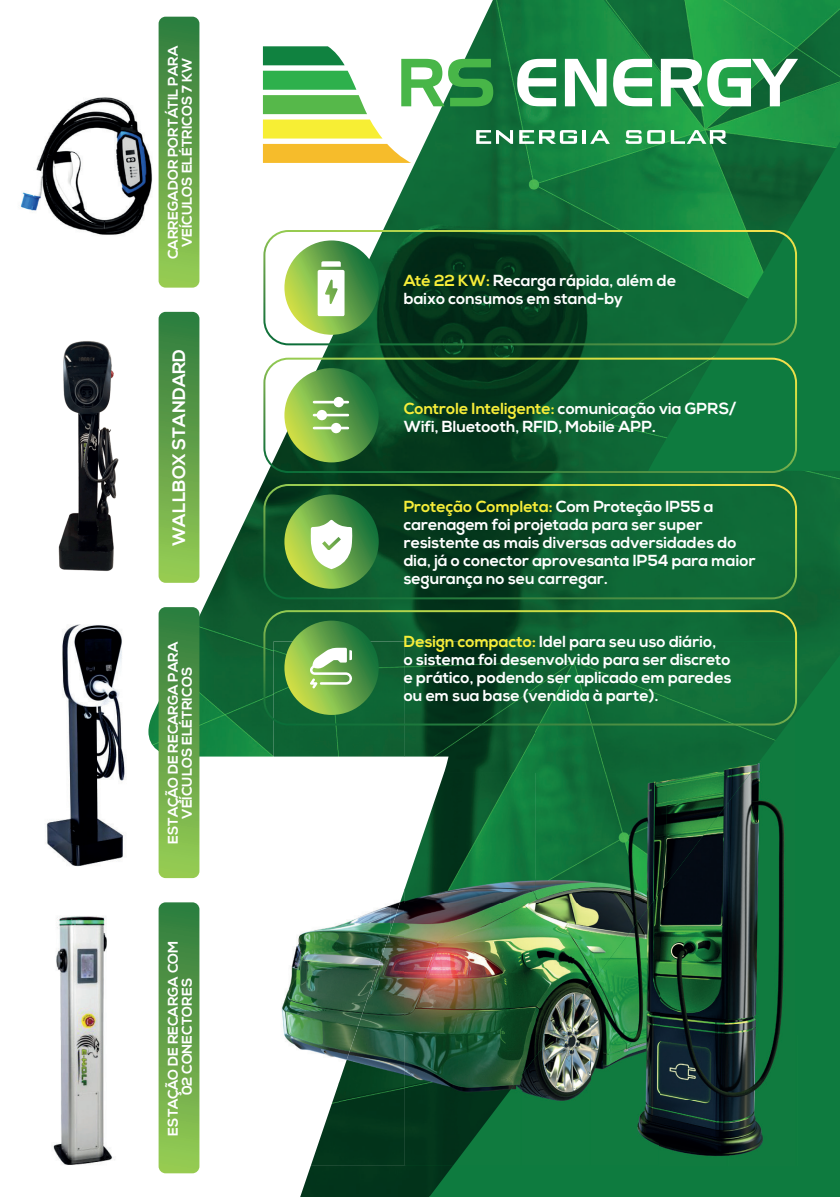
<style>
.page{position:relative;width:840px;height:1198px;background:#fff}
.page>*{position:absolute;margin:0;border:0;box-sizing:border-box;transform-origin:0 0}
.t1{font:700 18px "Nexa";color:#fff}
.t2{font:700 16px/18px "Nexa";color:#fff}
.t3{font:700 14px/14px "Nexa";color:#fff;text-align:center}
.s1{color:#f6ed39}
</style>
<div class="page">
<img style="left:45px;top:624px;width:81px;height:243px">
<img style="left:53px;top:916px;width:62px;height:249px">
<img style="left:58px;top:341px;width:61px;height:230px">
<img style="left:148px;top:0;width:692px;height:1197px">
<svg style="left:401px;top:59px;width:92px;height:47px"></svg>
<svg style="left:517px;top:59px;width:39px;height:47px"></svg>
<svg style="left:565px;top:59px;width:42px;height:47px"></svg>
<svg style="left:613px;top:59px;width:39px;height:47px"></svg>
<svg style="left:661px;top:59px;width:137px;height:47px"></svg>
<svg style="left:263px;top:46px;width:82px;height:19px;background:#298f54"></svg>
<svg style="left:263px;top:71px;width:104px;height:43px"></svg>
<svg style="left:263px;top:120px;width:148px;height:43px"></svg>
<svg style="left:476px;top:130px;width:37px;height:14px"></svg>
<svg style="left:519px;top:130px;width:58px;height:14px"></svg>
<hr style="left:583px;top:130px;width:3px;height:14px;background:#fff">
<svg style="left:590px;top:130px;width:20px;height:14px"></svg>
<svg style="left:626px;top:130px;width:39px;height:14px"></svg>
<svg style="left:671px;top:130px;width:56px;height:14px"></svg>
<svg style="left:159px;top:312px;width:40px;height:271px;background:#62a249"></svg>
<svg style="left:159px;top:607px;width:40px;height:271px;background:#62a249"></svg>
<svg style="left:159px;top:902px;width:40px;height:271px;background:#63a249"></svg>
<img style="left:274px;top:757px;width:130px;height:136px">
<img style="left:274px;top:893px;width:65px;height:204px">
<img style="left:274px;top:1097px;width:37px;height:68px">
<img style="left:729px;top:772px;width:68px;height:393px">
<img style="left:660px;top:838px;width:69px;height:327px">
<img style="left:591px;top:903px;width:69px;height:262px">
<img style="left:536px;top:1034px;width:55px;height:131px">
<img style="left:274px;top:641px;width:130px;height:116px">
<img style="left:404px;top:641px;width:393px;height:131px">
<img style="left:404px;top:772px;width:263px;height:131px">
<img style="left:666px;top:772px;width:85px;height:66px">
<img style="left:339px;top:889px;width:66px;height:276px">
<img style="left:666px;top:838px;width:36px;height:46px">
<img style="left:404px;top:903px;width:248px;height:131px">
<img style="left:311px;top:1082px;width:28px;height:83px">
<img style="left:404px;top:1034px;width:132px;height:131px">
<img style="left:536px;top:1034px;width:17px;height:23px">
<div style="left:263px;top:230px;width:534px;height:115px;border:2px solid #fff;border-radius:24px"></div>
<svg style="left:284px;top:240px;width:95px;height:95px;background:#71ab4b"></svg>
<div style="left:263px;top:484px;width:534px;height:115px;border:2px solid #fff;border-radius:24px"></div>
<svg style="left:284px;top:494px;width:95px;height:95px;background:#6ba645"></svg>
<div style="left:263px;top:610px;width:534px;height:116px;border:2px solid #fff;border-radius:24px"></div>
<svg style="left:284px;top:621px;width:95px;height:94px;background:#6da846"></svg>
<div style="left:263px;top:358px;width:534px;height:115px;border:2px solid #fff;border-radius:24px"></div>
<svg style="left:284px;top:368px;width:95px;height:94px;background:#6fa948"></svg>
<svg style="left:318px;top:261px;width:27px;height:55px"></svg>
<svg style="left:313px;top:397px;width:36px;height:36px"></svg>
<svg style="left:311px;top:520px;width:41px;height:49px"></svg>
<svg style="left:310px;top:648px;width:43px;height:41px"></svg>
<img style="left:20px;top:87px;width:139px;height:161px">
<svg style="left:159px;top:17px;width:40px;height:271px;background:#63a249"></svg>
<svg style="left:837px;top:1190px;width:3px;height:7px"></svg>
<p class="t3" style="left:167px;top:259px;width:215px;rotate:-90deg">CARREGADOR PORTÁTIL PARA<br>VEÍCULOS ELÉTRICOS 7 KW</p>
<p class="t1" style="left:169px;top:546px;width:199px;rotate:-90deg">WALLBOX STANDARD</p>
<p class="t3" style="left:167px;top:844px;width:204px;rotate:-90deg">ESTAÇÃO DE RECARGA PARA<br>VEÍCULOS ELÉTRICOS</p>
<p class="t3" style="left:167px;top:1136px;width:197px;rotate:-90deg">ESTAÇÃO DE RECARGA COM<br>02 CONECTORES</p>
<p class="t2" style="left:404px;top:272px;width:274px"><span class="s1">Até 22 KW:</span> Recarga rápida, além de baixo consumos em stand-by</p>
<p class="t2" style="left:404px;top:401px;width:334px"><span class="s1">Controle Inteligente:</span> comunicação via GPRS/<br>Wifi, Bluetooth, RFID, Mobile APP.</p>
<p class="t2" style="left:404px;top:498px;width:353px"><span class="s1">Proteção Completa:</span> Com Proteção IP55 a carenagem foi projetada para ser super resistente as mais diversas adversidades do dia, já o conector aprovesanta IP54 para maior segurança no seu carregar.</p>
<p class="t2" style="left:404px;top:633px;width:329px"><span class="s1">Design compacto:</span> Idel para seu uso diário,<br>o sistema foi desenvolvido para ser discreto e prático, podendo ser aplicado em paredes ou em sua base (vendida à parte).</p>
</div>
